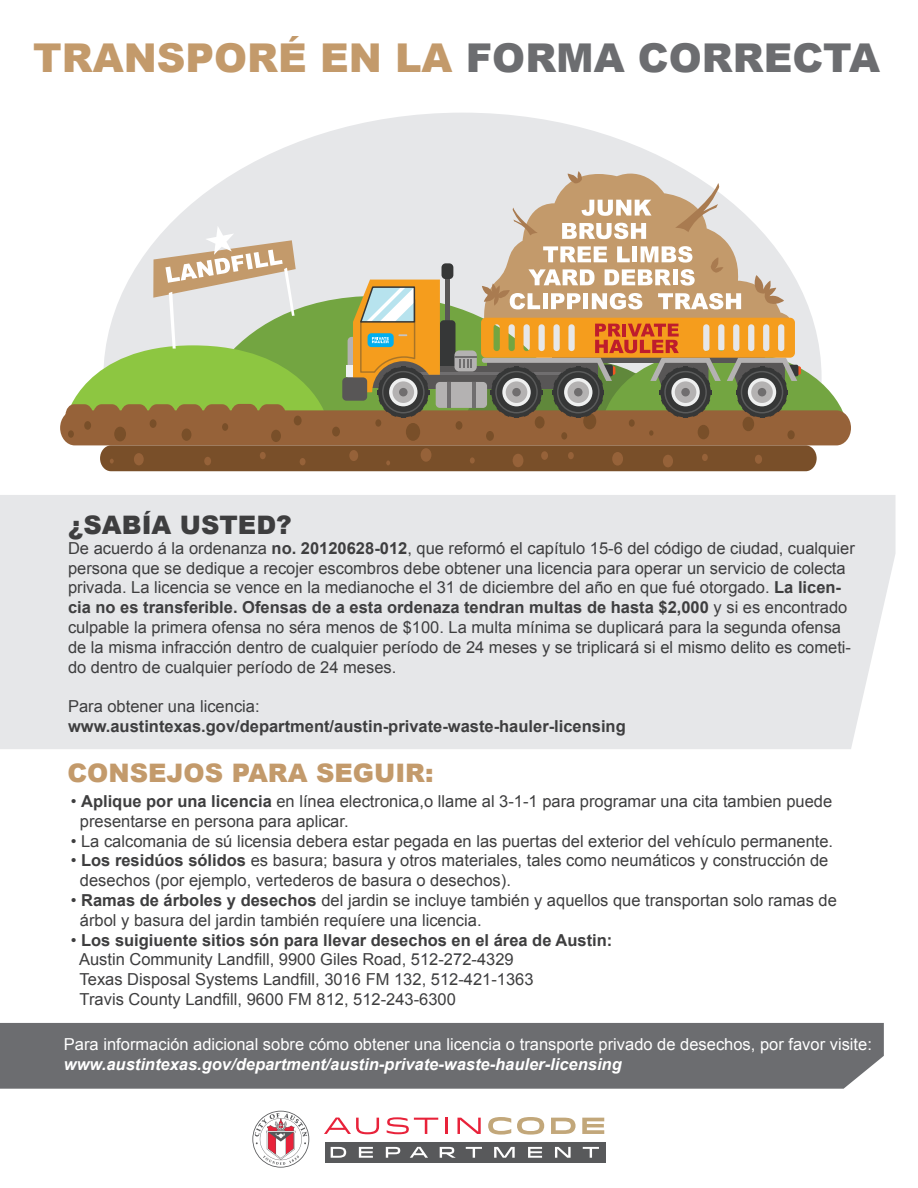
<style>
.page{position:relative;width:918px;height:1188px;background:#fff}
.page>*{position:absolute;margin:0;border:0;box-sizing:border-box;transform-origin:0 0}
.t1{font:900 39.75px "Arial";color:#c39a6b}
.t2{font:900 25.5px "Arial";color:#c39a6b}
.t3{font:900 25.5px "Arial";color:#3e3e3f}
.t4{font:16.5px/19.8px "Arial";color:#3e3e3f}
.t5{font:16.5px/19.8px "Arial";color:#fff}
.t6{font:700 16.5px/19.8px "Arial";color:#3e3e3f}
.s1{color:#6c6d70}
.s2{font-weight:700}
.s3{font-weight:400}
.s4{font-weight:700;font-style:italic}
</style>
<div class="page">
<svg style="left:238px;top:113px;width:449px;height:58px;fill:#e6e7e9"></svg>
<div style="left:0;top:495px;width:896px;height:254px;background:#e6e7e9"></div>
<div style="left:0;top:1023px;width:884px;height:66px;background:#6c6d70"></div>
<svg style="left:60px;top:171px;width:791px;height:300px"></svg>
<svg style="left:252px;top:1111px;width:57px;height:57px"></svg>
<div style="left:325px;top:1142px;width:281px;height:21px;background:#58595b"></div>
<svg style="left:324px;top:1118px;width:55px;height:16px"></svg>
<svg style="left:387px;top:1117px;width:51px;height:17px"></svg>
<svg style="left:446px;top:1118px;width:2px;height:16px"></svg>
<svg style="left:457px;top:1118px;width:24px;height:16px"></svg>
<svg style="left:488px;top:1117px;width:23px;height:18px"></svg>
<svg style="left:517px;top:1117px;width:27px;height:18px"></svg>
<svg style="left:551px;top:1118px;width:25px;height:16px"></svg>
<svg style="left:582px;top:1118px;width:22px;height:16px"></svg>
<svg style="left:331px;top:1147px;width:15px;height:11px"></svg>
<svg style="left:359px;top:1147px;width:14px;height:11px"></svg>
<svg style="left:386px;top:1147px;width:14px;height:11px"></svg>
<svg style="left:410px;top:1147px;width:18px;height:11px"></svg>
<svg style="left:440px;top:1147px;width:16px;height:11px"></svg>
<svg style="left:466px;top:1147px;width:16px;height:11px"></svg>
<svg style="left:494px;top:1147px;width:21px;height:11px"></svg>
<svg style="left:528px;top:1147px;width:14px;height:11px"></svg>
<svg style="left:555px;top:1147px;width:16px;height:11px"></svg>
<svg style="left:583px;top:1147px;width:16px;height:11px"></svg>
<p class="t1" style="left:33px;top:29px;width:848px">TRANSPORÉ EN LA <span class="s1">FORMA CORRECTA</span></p>
<p class="t3" style="left:68px;top:506px;width:225px">¿SABÍA USTED?</p>
<p class="t4" style="left:68px;top:538px;width:788px">De acuerdo á la ordenanza <span class="s2">no. 20120628-012</span>, que reformó el capítulo 15-6 del código de ciudad, cualquier persona que se dedique a recojer escombros debe obtener una licencia para operar un servicio de colecta privada. La licencia se vence en la medianoche el 31 de diciembre del año en que fué otorgado. <span class="s2">La licen&shy;cia no es transferible. Ofensas de a esta ordenaza tendran multas de hasta $2,000</span> y si es encontrado culpable la primera ofensa no séra menos de $100. La multa mínima se duplicará para la segunda ofensa de la misma infracción dentro de cualquier período de 24 meses y se triplicará si el mismo delito es cometi&shy;do dentro de cualquier período de 24 meses.</p>
<p class="t6" style="left:68px;top:697px;width:559px"><span class="s3">Para obtener una licencia: </span>www.austintexas.gov/department/austin-private-waste-hauler-licensing</p>
<p class="t2" style="left:67px;top:754px;width:368px">CONSEJOS PARA SEGUIR:</p>
<p class="t4" style="left:80px;top:791px;width:754px;text-indent:-9px">• <span class="s2">Aplique por una licencia</span> en línea electronica,o llame al 3-1-1 para programar una cita tambien puede presentarse en persona para aplicar.</p>
<p class="t4" style="left:71px;top:831px;width:764px">• La calcomania de sú licensia debera estar pegada en las puertas del exterior del vehículo permanente.</p>
<p class="t4" style="left:80px;top:851px;width:750px;text-indent:-9px">• <span class="s2">Los residúos sólidos</span> es basura; basura y otros materiales, tales como neumáticos y construcción de desechos (por ejemplo, vertederos de basura o desechos).</p>
<p class="t4" style="left:80px;top:890px;width:758px;text-indent:-9px">• <span class="s2">Ramas de árboles y desechos</span> del jardin se incluye también y aquellos que transportan solo ramas de árbol y basura del jardin también requíere una licencia.</p>
<p class="t4" style="left:79px;top:930px;width:535px;text-indent:-8px">• <span class="s2">Los suigiuente sitios són para llevar desechos en el área de Austin:<br></span>Austin Community Landfill, 9900 Giles Road, 512-272-4329<br>Texas Disposal Systems Landfill, 3016 FM 132, 512-421-1363<br>Travis County Landfill, 9600 FM 812, 512-243-6300</p>
<p class="t5" style="left:64px;top:1034px;width:810px">Para información adicional sobre cómo obtener una licencia o transporte privado de desechos, por favor visite: <span class="s4">www.austintexas.gov/department/austin-private-waste-hauler-licensing</span></p>
</div>
